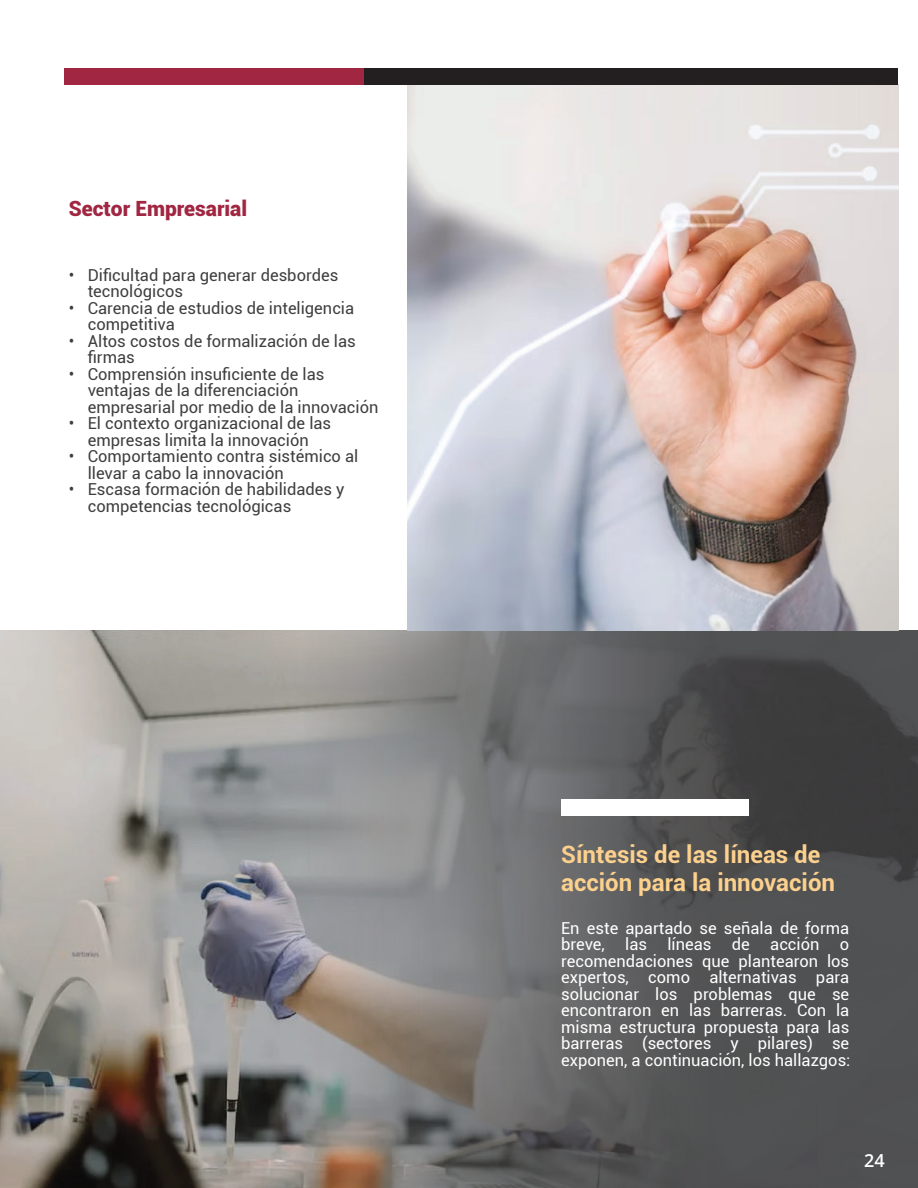
<style>
.page{position:relative;width:918px;height:1188px;background:#fff}
.page>*{position:absolute;margin:0;border:0;box-sizing:border-box;transform-origin:0 0}
.t1{font:700 24px/28.5px "Roboto";color:#fcd08d}
.t2{font:900 21px "Roboto";color:#a02642}
.t3{font:600 18px "Open Sans";color:#fff}
.t4{font:16.5px/16.5px "Roboto Regular 2";color:#3e3e3f;text-align:justify}
.t5{font:16.5px/16.5px "Roboto Regular 2";color:#fff;text-align:justify}
</style>
<div class="page">
<img style="left:0;top:630px;width:918px;height:558px">
<div style="left:561px;top:799px;width:188px;height:16px;background:#fff"></div>
<img style="left:408px;top:85px;width:490px;height:545px">
<div style="left:364px;top:68px;width:534px;height:17px;background:#231f20"></div>
<div style="left:65px;top:68px;width:299px;height:17px;background:#a02642"></div>
<p class="t2" style="left:69px;top:194px;width:180px">Sector Empresarial</p>
<p class="t4" style="left:69px;top:258px;width:7px;line-height:33px">• • • •</p>
<p class="t4" style="left:69px;top:406px;width:7px;line-height:33px">• • •</p>
<p class="t4" style="left:88px;top:266px;width:292px;text-align:left">Dificultad para generar desbordes tecnológicos<br>Carencia de estudios de inteligencia competitiva<br>Altos costos de formalización de las firmas<br>Comprensión insuficiente de las ventajas de la diferenciación empresarial por medio de la innovación<br>El contexto organizacional de las empresas limita la innovación<br>Comportamiento contra sistémico al llevar a cabo la innovación<br>Escasa formación de habilidades y competencias tecnológicas</p>
<h1 class="t1" style="left:561px;top:839px;width:275px">Síntesis de las líneas de acción para la innovación</h1>
<p class="t5" style="left:561px;top:919px;width:291px">En este apartado se señala de forma breve, las líneas de acción o recomendaciones que plantearon los expertos, como alternativas para solucionar los problemas que se encontraron en las barreras. Con la misma estructura propuesta para las barreras (sectores y pilares) se exponen, a continuación, los hallazgos:</p>
<p class="t3" style="left:864px;top:1148px;width:22px">24</p>
</div>
